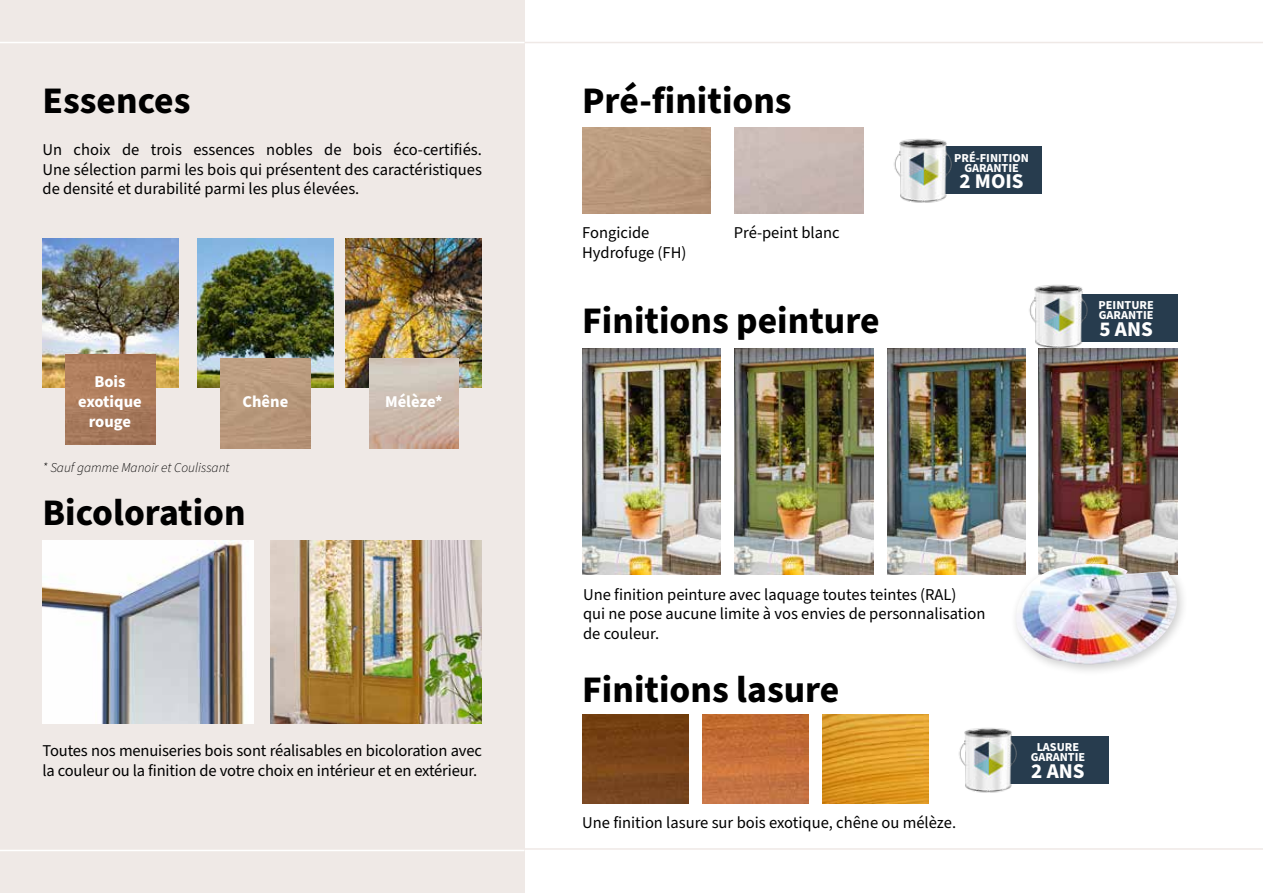
<style>
.page{position:relative;width:1263px;height:893px;background:#fff}
.page>*{position:absolute;margin:0;border:0;box-sizing:border-box;transform-origin:0 0}
.t1{font:700 37.5px "Source Sans Pro";color:#000}
.t2{font:700 21px "Source Sans Pro";color:#fff}
.t3{font:16.5px/19.8px "Source Sans Pro";color:#000}
.t4{font:700 16.5px/19.8px "Source Sans Pro";color:#fff;text-align:center}
.t5{font:italic 300 13.5px "Source Sans Pro";color:#000}
.t6{font:700 12.15px/9.9px "Source Sans Pro";color:#fff;text-align:center}
</style>
<div class="page">
<div style="left:0;top:0;width:524px;height:893px;background:#efe9e6"></div>
<img style="left:43px;top:541px;width:211px;height:182px">
<img style="left:271px;top:541px;width:211px;height:182px">
<img style="left:582px;top:715px;width:106px;height:88px">
<img style="left:702px;top:715px;width:106px;height:88px">
<img style="left:822px;top:715px;width:106px;height:88px">
<img style="left:582px;top:348px;width:139px;height:227px">
<img style="left:735px;top:348px;width:138px;height:227px">
<img style="left:887px;top:348px;width:139px;height:227px">
<img style="left:1039px;top:348px;width:138px;height:210px">
<div style="left:1074px;top:294px;width:103px;height:48px;background:#273c4e"></div>
<div style="left:1005px;top:736px;width:103px;height:47px;background:#273c4e"></div>
<div style="left:903px;top:147px;width:138px;height:47px;background:#273c4e"></div>
<img style="left:1018px;top:284px;width:83px;height:74px">
<img style="left:959px;top:728px;width:72px;height:65px">
<img style="left:894px;top:138px;width:72px;height:65px">
<img style="left:43px;top:238px;width:136px;height:149px">
<img style="left:197px;top:238px;width:136px;height:149px">
<img style="left:346px;top:238px;width:136px;height:149px">
<hr style="left:0;top:42px;width:1263px;height:1px;background:#efe9e6">
<hr style="left:0;top:848px;width:1263px;height:2px;background:#efe9e6">
<img style="left:66px;top:355px;width:89px;height:89px">
<img style="left:221px;top:359px;width:89px;height:89px">
<img style="left:369px;top:359px;width:90px;height:89px">
<hr style="left:0;top:42px;width:524px;height:1px;background:#fff">
<hr style="left:0;top:850px;width:524px;height:1px;background:#fff">
<div style="left:1010px;top:558px;width:179px;height:119px;background:#000;opacity:.2"></div>
<img style="left:1016px;top:564px;width:161px;height:102px">
<img style="left:582px;top:127px;width:129px;height:87px">
<h1 class="t1" style="left:43px;top:80px;width:149px">Essences</h1>
<p class="t3" style="left:43px;top:140px;width:441px;text-align:justify">Un choix de trois essences nobles de bois éco-certifiés.<br>Une sélection parmi les bois qui présentent des caractéristiques de densité et durabilité parmi les plus élevées.</p>
<p class="t4" style="left:78px;top:371px;width:65px">Bois exotique rouge</p>
<p class="t5" style="left:43px;top:462px;width:189px">* Sauf gamme Manoir et Coulissant</p>
<p class="t4" style="left:242px;top:391px;width:47px">Chêne</p>
<p class="t4" style="left:385px;top:391px;width:59px">Mélèze*</p>
<h1 class="t1" style="left:43px;top:492px;width:205px">Bicoloration</h1>
<p class="t3" style="left:43px;top:742px;width:441px">Toutes nos menuiseries bois sont réalisables en bicoloration avec la couleur ou la finition de votre choix en intérieur et en extérieur.</p>
<h1 class="t1" style="left:582px;top:80px;width:211px">Pré-finitions</h1>
<p class="t3" style="left:582px;top:224px;width:106px">Fongicide<br>Hydrofuge (FH)</p>
<p class="t3" style="left:734px;top:224px;width:107px">Pré-peint blanc</p>
<h1 class="t1" style="left:582px;top:299px;width:299px">Finitions peinture</h1>
<p class="t6" style="left:954px;top:152px;width:76px">PRÉ-FINITION<br>GARANTIE</p>
<p class="t2" style="left:959px;top:169px;width:66px">2 MOIS</p>
<p class="t6" style="left:1098px;top:300px;width:57px;text-align:left">PEINTURE<br>GARANTIE</p>
<p class="t2" style="left:1099px;top:317px;width:55px">5 ANS</p>
<p class="t3" style="left:583px;top:585px;width:404px">Une finition peinture avec laquage toutes teintes (RAL)<br>qui ne pose aucune limite à vos envies de personnalisation de couleur.</p>
<h1 class="t1" style="left:582px;top:669px;width:259px">Finitions lasure</h1>
<p class="t3" style="left:582px;top:814px;width:375px">Une finition lasure sur bois exotique, chêne ou mélèze.</p>
<p class="t6" style="left:1031px;top:742px;width:56px">LASURE<br>GARANTIE</p>
<p class="t2" style="left:1031px;top:759px;width:55px">2 ANS</p>
</div>
